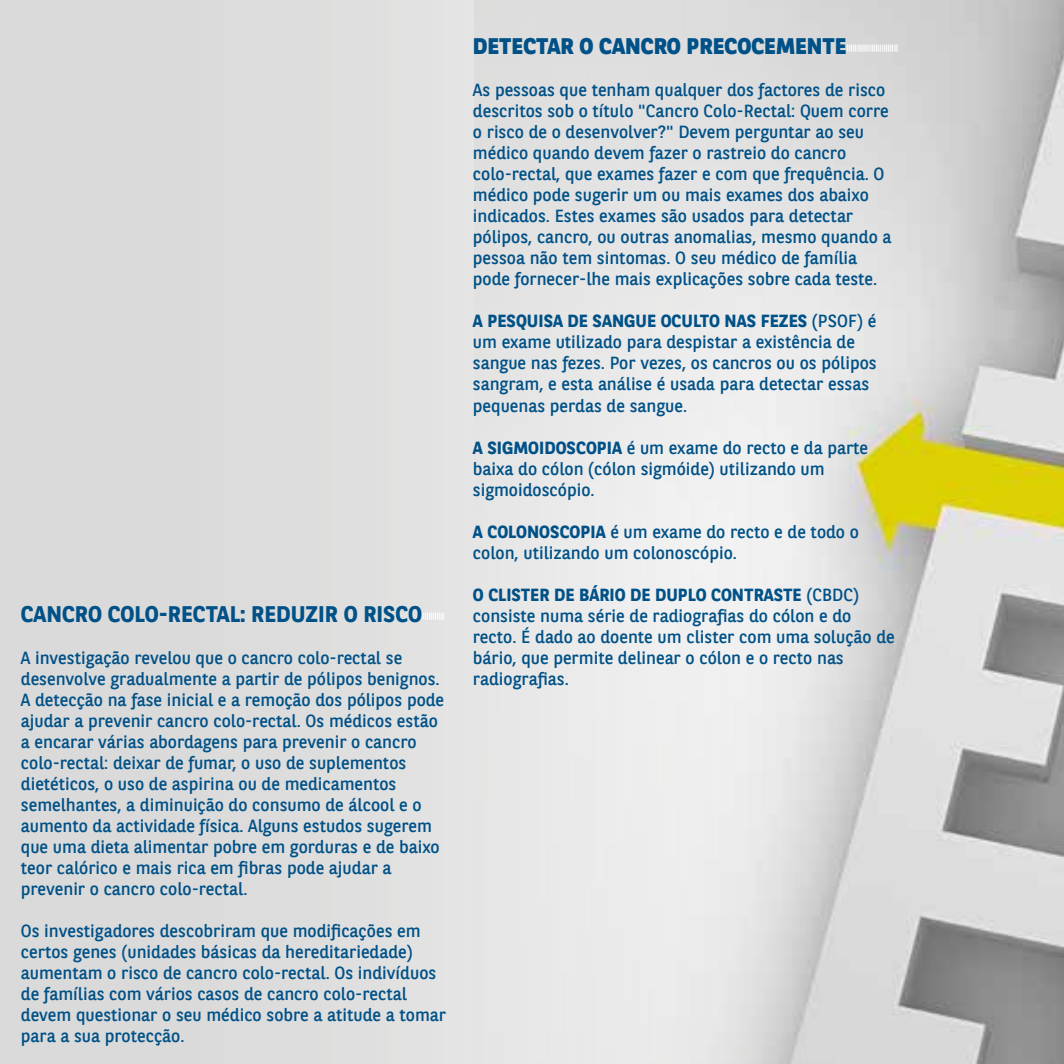
<style>
.page{position:relative;width:1064px;height:1064px;background:#fff}
.page>*{position:absolute;margin:0;border:0;box-sizing:border-box;transform-origin:0 0}
.t1{font:700 22.5px "BNPP Sans";color:#005187}
.t2{font:800 22.5px "BNPP Sans";color:#005187}
.t3{font:17.5px/21px "BNPP Sans";color:#005187}
.t4{font:700 7.25px "BNPP Sans";color:#fff}
.s1{font-weight:700}
</style>
<div class="page">
<img style="left:806px;top:0;width:257px;height:1063px">
<div style="left:0;top:0;width:806px;height:1063px;background:linear-gradient(to right,#d7d7d7,#ebebeb)"></div>
<p class="t1" style="left:21px;top:598px;width:403px">CANCRO COLO-RECTAL: REDUZIR O RISCO</p>
<p class="t3" style="left:21px;top:646px;width:424px">A investigação revelou que o cancro colo-rectal se desenvolve gradualmente a partir de pólipos benignos.<br>A detecção na fase inicial e a remoção dos pólipos pode ajudar a prevenir cancro colo-rectal. Os médicos estão a encarar várias abordagens para prevenir o cancro colo-rectal: deixar de fumar, o uso de suplementos dietéticos, o uso de aspirina ou de medicamentos semelhantes, a diminuição do consumo de álcool e o aumento da actividade física. Alguns estudos sugerem que uma dieta alimentar pobre em gorduras e de baixo teor calórico e mais rica em fibras pode ajudar a prevenir o cancro colo-rectal.</p>
<p class="t3" style="left:21px;top:919px;width:426px">Os investigadores descobriram que modificações em certos genes (unidades básicas da hereditariedade) aumentam o risco de cancro colo-rectal. Os indivíduos de famílias com vários casos de cancro colo-rectal devem questionar o seu médico sobre a atitude a tomar para a sua protecção.</p>
<p class="t2" style="left:472px;top:31px;width:375px">DETECTAR O CANCRO PRECOCEMENTE</p>
<p class="t4" style="left:846px;top:42px;width:53px">|||||||||||||||||||||||||</p>
<p class="t3" style="left:472px;top:79px;width:420px">As pessoas que tenham qualquer dos factores de risco descritos sob o título "Cancro Colo-Rectal: Quem corre o risco de o desenvolver?" Devem perguntar ao seu médico quando devem fazer o rastreio do cancro colo-rectal, que exames fazer e com que frequência. O médico pode sugerir um ou mais exames dos abaixo indicados. Estes exames são usados para detectar pólipos, cancro, ou outras anomalias, mesmo quando a pessoa não tem sintomas. O seu médico de família pode fornecer-lhe mais explicações sobre cada teste.</p>
<p class="t3" style="left:472px;top:310px;width:405px"><span class="s1">A PESQUISA DE SANGUE OCULTO NAS FEZES</span> (PSOF) é um exame utilizado para despistar a existência de sangue nas fezes. Por vezes, os cancros ou os pólipos sangram, e esta análise é usada para detectar essas pequenas perdas de sangue.</p>
<p class="t3" style="left:472px;top:436px;width:396px"><span class="s1">A SIGMOIDOSCOPIA</span> é um exame do recto e da parte baixa do cólon (cólon sigmóide) utilizando um sigmoidoscópio.</p>
<p class="t3" style="left:472px;top:520px;width:387px"><span class="s1">A COLONOSCOPIA</span> é um exame do recto e de todo o colon, utilizando um colonoscópio.</p>
<p class="t3" style="left:472px;top:583px;width:423px"><span class="s1">O CLISTER DE BÁRIO DE DUPLO CONTRASTE</span> (CBDC) consiste numa série de radiografias do cólon e do recto. É dado ao doente um clister com uma solução de bário, que permite delinear o cólon e o recto nas radiografias.</p>
</div>
